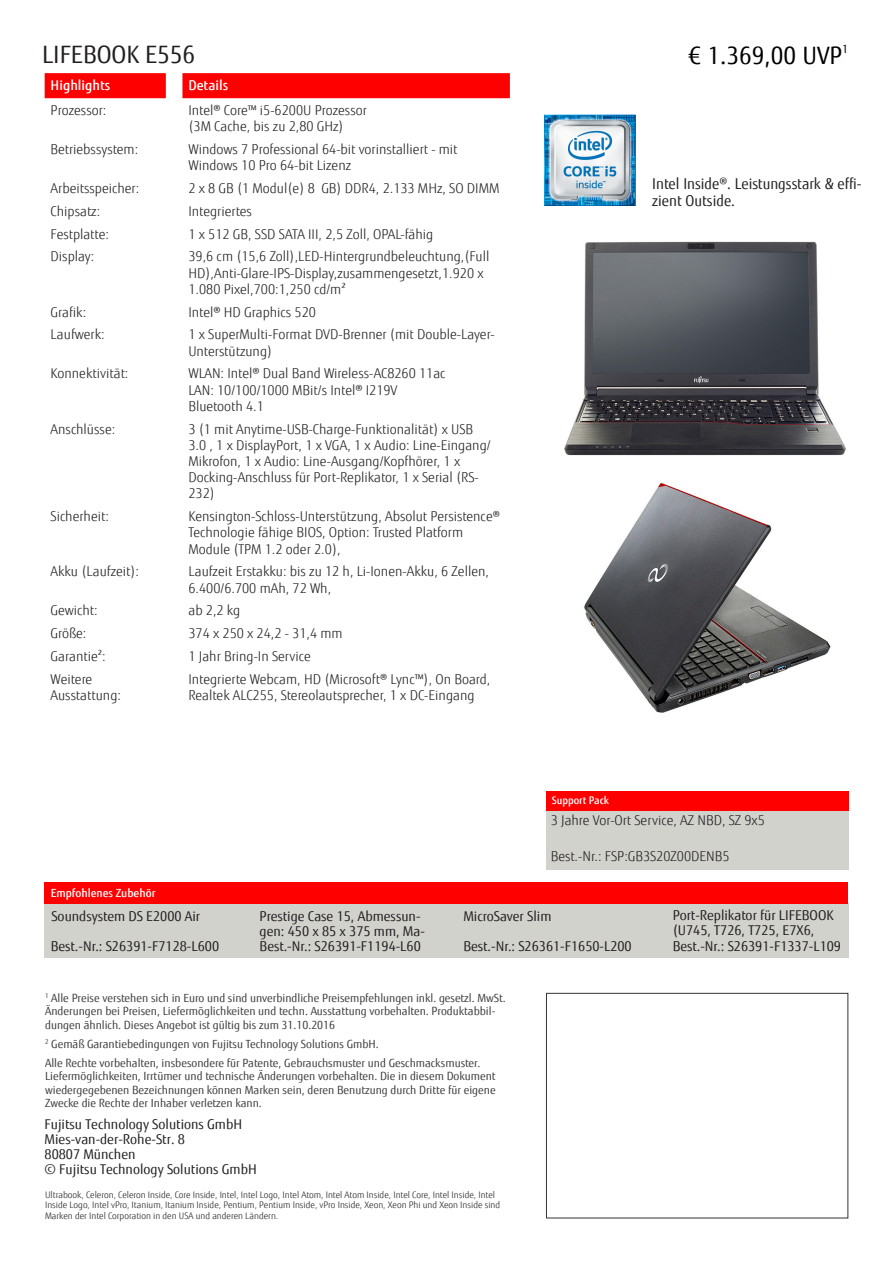
<style>
.page{position:relative;width:893px;height:1263px;background:#fff}
.page>*{position:absolute;margin:0;border:0;box-sizing:border-box;transform-origin:0 0}
.t1{font:24px "Fujitsu Sans";color:#231f20}
.t2{font:24px "Fujitsu Sans";color:#000}
.t3{font:15px/16.2px "Fujitsu Sans";color:#231f20;scale:.96 1}
.t4{font:300 13.5px/16.2px "Fujitsu Sans";color:#231f20}
.t5{font:13.5px/15px "Fujitsu Sans";color:#231f20}
.t6{font:500 13.5px "Fujitsu Sans";color:#fff}
.t7{font:11.4px "Fujitsu Sans";color:#000}
.t8{font:11.25px/13.5px "Fujitsu Sans";color:#3e3e3f}
.t9{font:500 11.25px "Fujitsu Sans";color:#fff}
.t10{font:500 10.35px "Fujitsu Sans";color:#fff}
.t11{font:300 9px/10.8px "Fujitsu Sans";color:#231f20}
</style>
<div class="page">
<img style="left:564px;top:241px;width:282px;height:215px">
<img style="left:584px;top:483px;width:247px;height:230px">
<svg style="left:45px;top:73px;width:465px;height:25px;background:#ff0a0a"></svg>
<div style="left:546px;top:791px;width:302px;height:19px;background:#f00"></div>
<div style="left:45px;top:882px;width:803px;height:21px;background:#f00"></div>
<div style="left:546px;top:993px;width:302px;height:225px;background:#fff;border:1px solid #353434"></div>
<img style="left:544px;top:114px;width:92px;height:91px">
<p class="t1" style="left:42px;top:40px;width:155px">LIFEBOOK E556</p>
<p class="t6" style="left:51px;top:77px;width:61px">Highlights</p>
<p class="t6" style="left:188px;top:77px;width:41px">Details</p>
<p class="t4" style="left:51px;top:102px;width:57px">Prozessor:</p>
<p class="t4" style="left:188px;top:102px;width:180px">Intel® Core™ i5-6200U Prozessor</p>
<p class="t4" style="left:188px;top:119px;width:157px">(3M Cache, bis zu 2,80 GHz)</p>
<p class="t4" style="left:51px;top:141px;width:89px">Betriebssystem:</p>
<p class="t4" style="left:188px;top:141px;width:271px">Windows 7 Professional 64-bit vorinstalliert - mit<br>Windows 10 Pro 64-bit Lizenz</p>
<p class="t4" style="left:51px;top:180px;width:90px">Arbeitsspeicher:</p>
<p class="t4" style="left:188px;top:180px;width:312px">2 x 8 GB (1 Modul(e) 8 GB) DDR4, 2.133 MHz, SO DIMM</p>
<p class="t4" style="left:51px;top:203px;width:51px">Chipsatz:</p>
<p class="t4" style="left:188px;top:203px;width:65px">Integriertes</p>
<p class="t4" style="left:51px;top:226px;width:60px">Festplatte:</p>
<p class="t4" style="left:188px;top:226px;width:246px">1 x 512 GB, SSD SATA III, 2,5 Zoll, OPAL-fähig</p>
<p class="t4" style="left:51px;top:249px;width:45px">Display:</p>
<p class="t4" style="left:188px;top:249px;width:302px">39,6 cm (15,6 Zoll),LED-Hintergrundbeleuchtung,(Full<br>HD),Anti-Glare-IPS-Display,zusammengesetzt,1.920 x<br>1.080 Pixel,700:1,250 cd/m²</p>
<p class="t4" style="left:51px;top:304px;width:37px">Grafik:</p>
<p class="t4" style="left:188px;top:304px;width:129px">Intel® HD Graphics 520</p>
<p class="t4" style="left:51px;top:327px;width:56px">Laufwerk:</p>
<p class="t4" style="left:188px;top:327px;width:308px">1 x SuperMulti-Format DVD-Brenner (mit Double-Layer-<br>Unterstützung)</p>
<p class="t4" style="left:51px;top:366px;width:79px">Konnektivität:</p>
<p class="t4" style="left:188px;top:366px;width:259px">WLAN: Intel® Dual Band Wireless-AC8260 11ac</p>
<p class="t4" style="left:188px;top:382px;width:211px">LAN: 10/100/1000 MBit/s Intel® I219V</p>
<p class="t4" style="left:188px;top:398px;width:77px">Bluetooth 4.1</p>
<p class="t4" style="left:51px;top:421px;width:66px">Anschlüsse:</p>
<p class="t4" style="left:188px;top:421px;width:304px">3 (1 mit Anytime-USB-Charge-Funktionalität) x USB 3.0 , 1 x DisplayPort, 1 x VGA, 1 x Audio: Line-Eingang/ Mikrofon, 1 x Audio: Line-Ausgang/Kopfhörer, 1 x Docking-Anschluss für Port-Replikator, 1 x Serial (RS-232)</p>
<p class="t4" style="left:51px;top:509px;width:60px">Sicherheit:</p>
<p class="t4" style="left:188px;top:509px;width:313px">Kensington-Schloss-Unterstützung, Absolut Persistence®<br>Technologie fähige BIOS, Option: Trusted Platform<br>Module (TPM 1.2 oder 2.0),</p>
<p class="t4" style="left:51px;top:564px;width:90px">Akku (Laufzeit):</p>
<p class="t4" style="left:188px;top:564px;width:302px">Laufzeit Erstakku: bis zu 12 h, Li-Ionen-Akku, 6 Zellen,<br>6.400/6.700 mAh, 72 Wh,</p>
<p class="t4" style="left:51px;top:603px;width:49px">Gewicht:</p>
<p class="t4" style="left:188px;top:603px;width:53px">ab 2,2 kg</p>
<p class="t4" style="left:51px;top:625px;width:37px">Größe:</p>
<p class="t4" style="left:188px;top:625px;width:156px">374 x 250 x 24,2 - 31,4 mm</p>
<p class="t4" style="left:51px;top:648px;width:57px">Garantie²:</p>
<p class="t4" style="left:188px;top:648px;width:124px">1 Jahr Bring-In Service</p>
<p class="t4" style="left:51px;top:671px;width:43px">Weitere</p>
<p class="t4" style="left:51px;top:687px;width:72px">Ausstattung:</p>
<p class="t4" style="left:188px;top:671px;width:304px">Integrierte Webcam, HD (Microsoft® Lync™), On Board,<br>Realtek ALC255, Stereolautsprecher, 1 x DC-Eingang</p>
<p class="t2" style="left:688px;top:41px;width:155px">€ 1.369,00 UVP</p>
<p class="t7" style="left:842px;top:42px;width:8px">1</p>
<p class="t3" style="left:652px;top:176px;width:220px">Intel Inside®. Leistungsstark &amp; effi&shy;zient Outside.</p>
<p class="t10" style="left:552px;top:794px;width:59px">Support Pack</p>
<p class="t4" style="left:551px;top:813px;width:216px">3 Jahre Vor-Ort Service, AZ NBD, SZ 9x5</p>
<p class="t4" style="left:551px;top:848px;width:180px">Best.-Nr.: FSP:GB3S20Z00DENB5</p>
<p class="t9" style="left:51px;top:886px;width:106px">Empfohlenes Zubehör</p>
<p class="t5" style="left:51px;top:909px;width:150px">Soundsystem DS E2000 Air</p>
<p class="t5" style="left:51px;top:939px;width:170px">Best.-Nr.: S26391-F7128-L600</p>
<p class="t5" style="left:260px;top:939px;width:163px">Best.-Nr.: S26391-F1194-L60</p>
<p class="t5" style="left:463px;top:939px;width:170px">Best.-Nr.: S26361-F1650-L200</p>
<p class="t5" style="left:673px;top:939px;width:170px">Best.-Nr.: S26391-F1337-L109</p>
<p class="t5" style="left:260px;top:909px;width:167px">Prestige Case 15, Abmessun&shy;gen: 450 x 85 x 375 mm, Ma-</p>
<p class="t5" style="left:463px;top:909px;width:90px">MicroSaver Slim</p>
<p class="t5" style="left:673px;top:908px;width:162px">Port-Replikator für LIFEBOOK (U745, T726, T725, E7X6,</p>
<p class="t8" style="left:45px;top:991px;width:462px"><sup>1</sup> Alle Preise verstehen sich in Euro und sind unverbindliche Preisempfehlungen inkl. gesetzl. MwSt.<br>Änderungen bei Preisen, Liefermöglichkeiten und techn. Ausstattung vorbehalten. Produktabbil&shy;dungen ähnlich. Dieses Angebot ist gültig bis zum 31.10.2016</p>
<p class="t8" style="left:45px;top:1037px;width:335px"><sup>2</sup> Gemäß Garantiebedingungen von Fujitsu Technology Solutions GmbH.</p>
<p class="t8" style="left:45px;top:1056px;width:452px">Alle Rechte vorbehalten, insbesondere für Patente, Gebrauchsmuster und Geschmacksmuster.<br>Liefermöglichkeiten, Irrtümer und technische Änderungen vorbehalten. Die in diesem Dokument wiedergegebenen Bezeichnungen können Marken sein, deren Benutzung durch Dritte für eigene Zwecke die Rechte der Inhaber verletzen kann.</p>
<p class="t5" style="left:45px;top:1117px;width:199px">Fujitsu Technology Solutions GmbH</p>
<p class="t5" style="left:45px;top:1132px;width:142px">Mies-van-der-Rohe-Str. 8</p>
<p class="t5" style="left:45px;top:1147px;width:93px">80807 München</p>
<p class="t5" style="left:45px;top:1162px;width:214px">© Fujitsu Technology Solutions GmbH</p>
<p class="t11" style="left:45px;top:1189px;width:457px">Ultrabook, Celeron, Celeron Inside, Core Inside, Intel, Intel Logo, Intel Atom, Intel Atom Inside, Intel Core, Intel Inside, Intel<br>Inside Logo, Intel vPro, Itanium, Itanium Inside, Pentium, Pentium Inside, vPro Inside, Xeon, Xeon Phi und Xeon Inside sind<br>Marken der Intel Corporation in den USA und anderen Ländern.</p>
</div>
